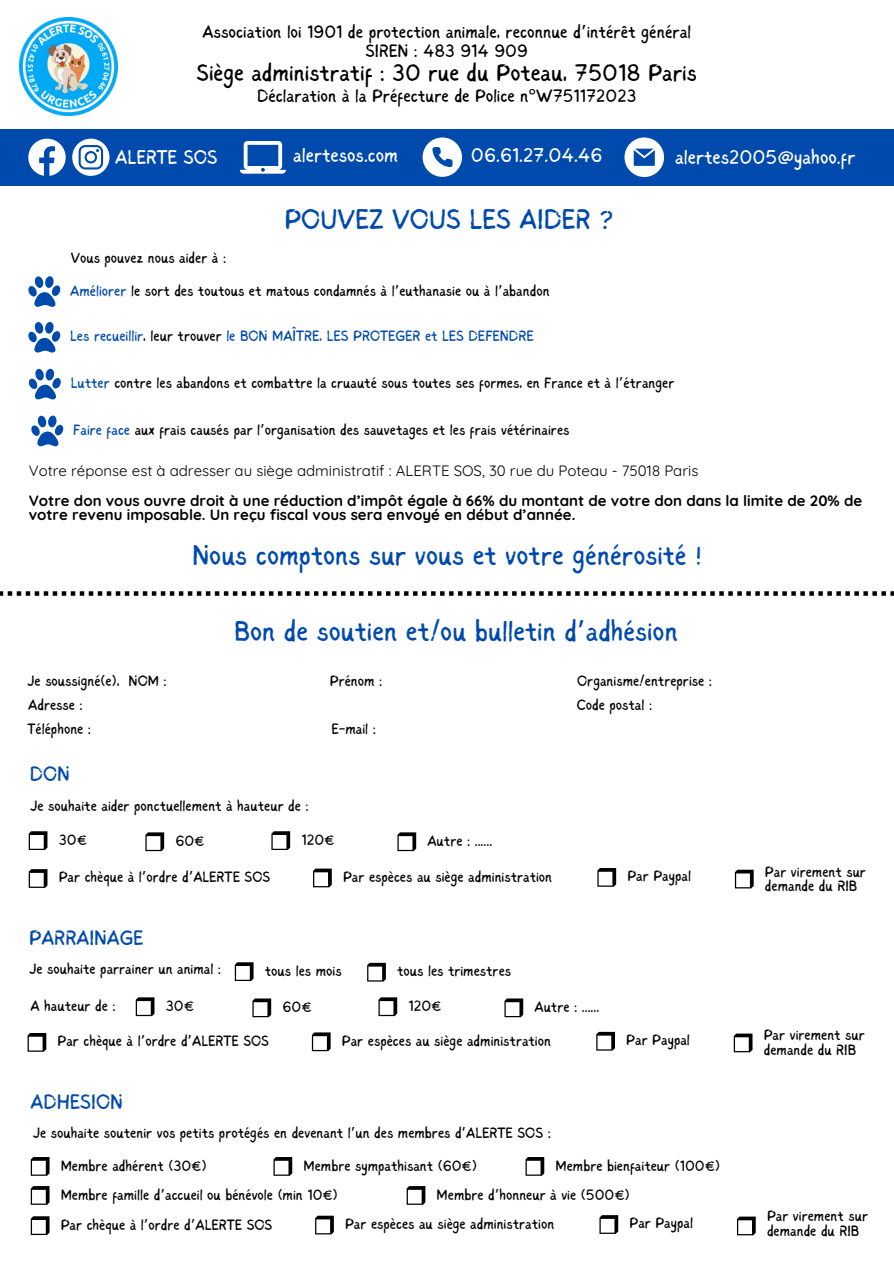
<style>
.page{position:relative;width:894px;height:1264px;background:#fff}
.page>*{position:absolute;margin:0;border:0;box-sizing:border-box;transform-origin:0 0}
.t1{font:28.5px "Sigher";color:#004aad}
.t2{font:24px "Sigher";color:#000}
.t3{font:21px "Sigher";color:#004aad}
.t4{font:19.95px "Sigher";color:#fff}
.t5{font:18px/19.2px "Sigher";color:#000;text-align:center}
.t6{font:15px/14.7px "Sigher";color:#000}
.t7{font:700 15px/14.7px "Quicksand";color:#000}
.t8{font:15px "Quicksand";color:#000}
.t9{font:15px "Sigher";color:#004aad}
.s1{font-family:"Noto Sans Gurmukhi"}
.s2{font-family:"Noto Sans"}
.s3{color:#004aad}
.s4{color:#000}
</style>
<div class="page">
<img style="left:19px;top:17px;width:98px;height:98px">
<svg style="left:0;top:591px;width:893px;height:4px"></svg>
<svg style="left:29px;top:831px;width:18px;height:19px"></svg>
<svg style="left:145px;top:832px;width:19px;height:19px"></svg>
<svg style="left:271px;top:831px;width:19px;height:19px"></svg>
<svg style="left:397px;top:832px;width:19px;height:19px"></svg>
<svg style="left:29px;top:869px;width:18px;height:18px"></svg>
<svg style="left:313px;top:868px;width:19px;height:19px"></svg>
<svg style="left:597px;top:868px;width:19px;height:18px"></svg>
<svg style="left:31px;top:1157px;width:18px;height:18px"></svg>
<svg style="left:273px;top:1157px;width:19px;height:18px"></svg>
<svg style="left:525px;top:1157px;width:19px;height:18px"></svg>
<svg style="left:31px;top:1216px;width:18px;height:18px"></svg>
<svg style="left:315px;top:1215px;width:19px;height:19px"></svg>
<svg style="left:599px;top:1215px;width:19px;height:18px"></svg>
<div style="left:0;top:129px;width:893px;height:56px;background:#004aad"></div>
<svg style="left:28px;top:139px;width:37px;height:37px"></svg>
<svg style="left:72px;top:139px;width:37px;height:37px"></svg>
<svg style="left:240px;top:141px;width:46px;height:33px"></svg>
<svg style="left:422px;top:137px;width:40px;height:40px"></svg>
<svg style="left:624px;top:137px;width:39px;height:40px"></svg>
<svg style="left:31px;top:415px;width:32px;height:31px"></svg>
<svg style="left:28px;top:369px;width:33px;height:31px"></svg>
<svg style="left:28px;top:322px;width:32px;height:31px"></svg>
<svg style="left:28px;top:276px;width:32px;height:31px"></svg>
<svg style="left:734px;top:869px;width:19px;height:19px"></svg>
<svg style="left:737px;top:1216px;width:18px;height:19px"></svg>
<svg style="left:31px;top:1186px;width:18px;height:18px"></svg>
<svg style="left:406px;top:1186px;width:19px;height:18px"></svg>
<svg style="left:136px;top:997px;width:18px;height:19px"></svg>
<svg style="left:252px;top:998px;width:19px;height:19px"></svg>
<svg style="left:378px;top:997px;width:19px;height:19px"></svg>
<svg style="left:504px;top:998px;width:19px;height:19px"></svg>
<svg style="left:28px;top:1033px;width:18px;height:18px"></svg>
<svg style="left:312px;top:1032px;width:18px;height:19px"></svg>
<svg style="left:596px;top:1031px;width:19px;height:19px"></svg>
<svg style="left:733px;top:1033px;width:19px;height:19px"></svg>
<svg style="left:235px;top:962px;width:18px;height:19px"></svg>
<svg style="left:367px;top:962px;width:19px;height:19px"></svg>
<p class="t5" style="left:202px;top:23px;width:490px">Association loi 1901 de protection animale, reconnue d<span class="s1">’</span>intérêt général<br>SIREN : 483 914 909</p>
<p class="t2" style="left:196px;top:63px;width:501px">Siège administratif : 30 rue du Poteau, 75018 Paris</p>
<p class="t5" style="left:257px;top:88px;width:380px">Déclaration à la Préfecture de Police n<span class="s2">°</span>W751172023</p>
<p class="t4" style="left:115px;top:149px;width:104px">ALERTE SOS</p>
<h6 class="t4" style="left:293px;top:147px;width:106px">alertesos.com</h6>
<h2 class="t4" style="left:471px;top:147px;width:133px">06.61.27.04.46</h2>
<h2 class="t4" style="left:675px;top:149px;width:182px">alertes2005@yahoo.fr</h2>
<p class="t6" style="left:71px;top:252px;width:157px">Vous pouvez nous aider à :</p>
<p class="t1" style="left:284px;top:207px;width:330px">POUVEZ VOUS LES AIDER ?</p>
<h3 class="t6" style="left:70px;top:284px;width:480px"><span class="s3">Améliorer</span> le sort des toutous et matous condamnés à l<span class="s1">’</span>euthanasie ou à l<span class="s1">’</span>abandon</h3>
<p class="t9" style="left:70px;top:330px;width:465px">Les recueillir<span class="s4">, leur trouver</span> le BON MAÎTRE, LES PROTEGER et LES DEFENDRE</p>
<p class="t6" style="left:71px;top:377px;width:605px"><span class="s3">Lutter</span> contre les abandons et combattre la cruauté sous toutes ses formes, en France et à l<span class="s1">’</span>étranger</p>
<p class="t6" style="left:73px;top:423px;width:497px"><span class="s3">Faire face</span> aux frais causés par l<span class="s1">’</span>organisation des sauvetages et les frais vétérinaires</p>
<p class="t8" style="left:29px;top:461px;width:671px">Votre réponse est à adresser au siège administratif : ALERTE SOS, 30 rue du Poteau - 75018 Paris</p>
<p class="t7" style="left:29px;top:492px;width:834px">Votre don vous ouvre droit à une réduction d’impôt égale à 66% du montant de votre don dans la limite de 20% de votre revenu imposable. Un reçu fiscal vous sera envoyé en début d’année.</p>
<p class="t1" style="left:192px;top:543px;width:511px">Nous comptons sur vous et votre générosité !</p>
<p class="t1" style="left:234px;top:620px;width:445px">Bon de soutien et/ou bulletin d<span class="s1">’</span>adhésion</p>
<p class="t6" style="left:28px;top:674px;width:141px">Je soussigné(e), NOM :</p>
<p class="t6" style="left:330px;top:674px;width:54px">Prénom :</p>
<p class="t6" style="left:577px;top:674px;width:136px">Organisme/entreprise :</p>
<p class="t6" style="left:28px;top:698px;width:56px">Adresse :</p>
<p class="t6" style="left:576px;top:698px;width:77px">Code postal :</p>
<p class="t6" style="left:28px;top:722px;width:65px">Téléphone :</p>
<p class="t6" style="left:331px;top:722px;width:46px">E-mail :</p>
<h5 class="t3" style="left:30px;top:765px;width:41px">DON</h5>
<p class="t6" style="left:31px;top:799px;width:279px">Je souhaite aider ponctuellement à hauteur de :</p>
<p class="t6" style="left:59px;top:833px;width:30px">30€</p>
<p class="t6" style="left:175px;top:834px;width:31px">60€</p>
<h3 class="t6" style="left:301px;top:833px;width:35px">120€</h3>
<p class="t6" style="left:427px;top:834px;width:66px">Autre : ......</p>
<h4 class="t6" style="left:59px;top:871px;width:213px">Par chèque à l<span class="s1">’</span>ordre d<span class="s1">’</span>ALERTE SOS</h4>
<p class="t6" style="left:343px;top:870px;width:211px">Par espèces au siège administration</p>
<h4 class="t6" style="left:627px;top:869px;width:65px">Par Paypal</h4>
<p class="t3" style="left:29px;top:929px;width:116px">PARRAINAGE</p>
<p class="t6" style="left:764px;top:865px;width:102px">Par virement sur demande du RIB</p>
<p class="t6" style="left:29px;top:963px;width:193px">Je souhaite parrainer un animal :</p>
<p class="t6" style="left:265px;top:964px;width:78px">tous les mois</p>
<p class="t6" style="left:397px;top:964px;width:115px">tous les trimestres</p>
<p class="t6" style="left:31px;top:999px;width:87px">A hauteur de :</p>
<p class="t6" style="left:166px;top:999px;width:30px">30€</p>
<p class="t6" style="left:282px;top:1000px;width:31px">60€</p>
<p class="t6" style="left:408px;top:999px;width:35px">120€</p>
<p class="t6" style="left:534px;top:1000px;width:66px">Autre : ......</p>
<p class="t6" style="left:58px;top:1034px;width:213px">Par chèque à l<span class="s1">’</span>ordre d<span class="s1">’</span>ALERTE SOS</p>
<h3 class="t6" style="left:342px;top:1034px;width:211px">Par espèces au siège administration</h3>
<p class="t6" style="left:626px;top:1033px;width:65px">Par Paypal</p>
<p class="t6" style="left:763px;top:1028px;width:102px">Par virement sur demande du RIB</p>
<p class="t3" style="left:31px;top:1093px;width:94px">ADHESION</p>
<h4 class="t6" style="left:33px;top:1126px;width:519px">Je souhaite soutenir vos petits protégés en devenant l<span class="s1">’</span>un des membres d<span class="s1">’</span>ALERTE SOS :</h4>
<p class="t6" style="left:61px;top:1159px;width:147px">Membre adhérent (30€)</p>
<h1 class="t6" style="left:303px;top:1159px;width:175px">Membre sympathisant (60€)</h1>
<p class="t6" style="left:555px;top:1159px;width:166px">Membre bienfaiteur (100€)</p>
<p class="t6" style="left:61px;top:1188px;width:278px">Membre famille d<span class="s1">’</span>accueil ou bénévole (min 10€)</p>
<p class="t6" style="left:436px;top:1188px;width:194px">Membre d<span class="s1">’</span>honneur à vie (500€)</p>
<p class="t6" style="left:61px;top:1217px;width:213px">Par chèque à l<span class="s1">’</span>ordre d<span class="s1">’</span>ALERTE SOS</p>
<p class="t6" style="left:345px;top:1217px;width:211px">Par espèces au siège administration</p>
<p class="t6" style="left:629px;top:1216px;width:65px">Par Paypal</p>
<p class="t6" style="left:766px;top:1209px;width:102px">Par virement sur demande du RIB</p>
</div>
